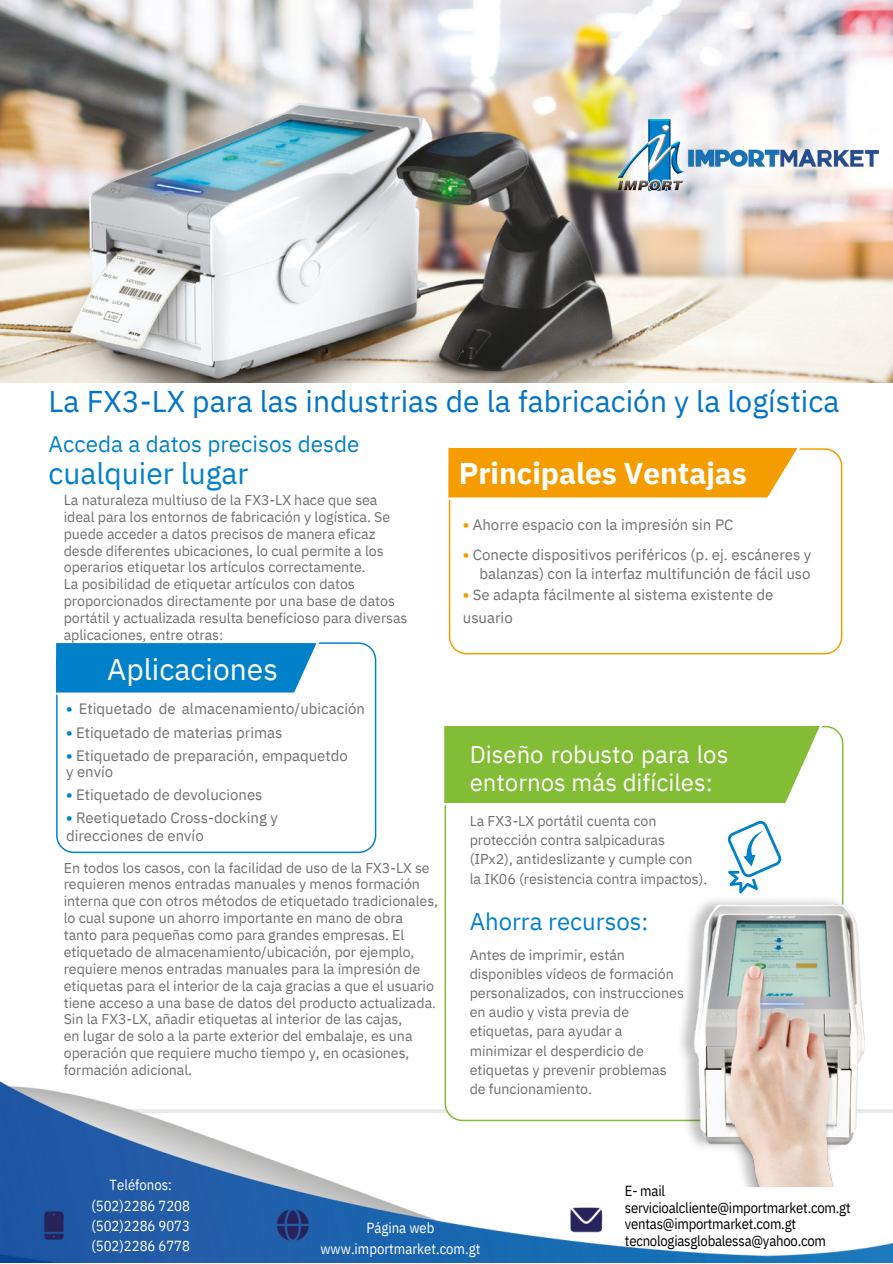
<style>
.page{position:relative;width:893px;height:1264px;background:#fff}
.page>*{position:absolute;margin:0;border:0;box-sizing:border-box;transform-origin:0 0}
.t1{font:30px "IBM Plex Sans";color:#0074c8}
.t2{font:700 30px "IBM Plex Sans";color:#fff}
.t3{font:30px "IBM Plex Sans";color:#0081c9}
.t4{font:30px "IBM Plex Sans";color:#fff}
.t5{font:24px/28px "IBM Plex Sans";color:#fff}
.t6{font:24px "IBM Plex Sans";color:#0081c9}
.t7{font:22.5px "IBM Plex Sans";color:#0081c9}
.t8{font:15px "IBM Plex Sans";color:#706f6f}
.t9{font:14.55px "IBM Plex Sans Cond";letter-spacing:-.015em;color:#000}
.t10{font:14.55px "IBM Plex Sans Cond";color:#fff}
.t11{font:14.25px/16.8px "IBM Plex Sans";letter-spacing:-.005em;color:#706f6f}
.s1{font-weight:700;color:#0081c9}
.s2{font-weight:700;color:#f59c00}
</style>
<div class="page">
<img style="left:0;top:0;width:892px;height:382px">
<svg style="left:56px;top:642px;width:320px;height:211px"></svg>
<svg style="left:56px;top:642px;width:264px;height:52px;background:#188dce"></svg>
<svg style="left:449px;top:448px;width:393px;height:206px"></svg>
<svg style="left:448px;top:447px;width:353px;height:52px;background:#f5a519"></svg>
<svg style="left:444px;top:726px;width:399px;height:349px"></svg>
<svg style="left:726px;top:820px;width:55px;height:51px"></svg>
<svg style="left:444px;top:725px;width:379px;height:80px;background:#8ec147"></svg>
<img style="left:678px;top:871px;width:187px;height:204px">
<img style="left:0;top:1075px;width:892px;height:187px">
<img style="left:613px;top:120px;width:265px;height:72px">
<p class="t1" style="left:49px;top:381px;width:792px">La FX3-LX para las industrias de la fabricación y la logística</p>
<p class="t7" style="left:49px;top:429px;width:312px">Acceda a datos precisos desde</p>
<p class="t3" style="left:49px;top:453px;width:201px">cualquier lugar</p>
<p class="t2" style="left:459px;top:453px;width:289px">Principales Ventajas</p>
<p class="t11" style="left:64px;top:491px;width:315px">La naturaleza multiuso de la FX3-LX hace que sea</p>
<p class="t11" style="left:64px;top:508px;width:328px">ideal para los entornos de fabricación y logística. Se puede acceder a datos precisos de manera eficaz desde diferentes ubicaciones, lo cual permite a los operarios etiquetar los artículos correctamente.</p>
<p class="t11" style="left:64px;top:575px;width:345px">La posibilidad de etiquetar artículos con datos proporcionados directamente por una base de datos portátil y actualizada resulta beneficioso para diversas aplicaciones, entre otras:</p>
<p class="t4" style="left:107px;top:649px;width:172px">Aplicaciones</p>
<p class="t8" style="left:66px;top:698px;width:300px"><span class="s1">•</span> Etiquetado de almacenamiento/ubicación</p>
<p class="t8" style="left:66px;top:722px;width:218px"><span class="s1">•</span> Etiquetado de materias primas</p>
<p class="t8" style="left:66px;top:746px;width:283px"><span class="s1">•</span> Etiquetado de preparación, empaquetdo</p>
<p class="t8" style="left:66px;top:761px;width:49px">y envío</p>
<p class="t8" style="left:66px;top:784px;width:198px"><span class="s1">•</span> Etiquetado de devoluciones</p>
<p class="t8" style="left:66px;top:807px;width:213px"><span class="s1">•</span> Reetiquetado Cross-docking y</p>
<p class="t8" style="left:66px;top:825px;width:139px">direcciones de envío</p>
<p class="t11" style="left:64px;top:858px;width:376px">En todos los casos, con la facilidad de uso de la FX3-LX se requieren menos entradas manuales y menos formación interna que con otros métodos de etiquetado tradicionales, lo cual supone un ahorro importante en mano de obra</p>
<p class="t11" style="left:64px;top:926px;width:374px">tanto para pequeñas como para grandes empresas. El etiquetado de almacenamiento/ubicación, por ejemplo, requiere menos entradas manuales para la impresión de etiquetas para el interior de la caja gracias a que el usuario tiene acceso a una base de datos del producto actualizada.<br>Sin la FX3-LX, añadir etiquetas al interior de las cajas,</p>
<p class="t11" style="left:64px;top:1027px;width:350px">en lugar de solo a la parte exterior del embalaje, es una operación que requiere mucho tiempo y, en ocasiones, formación adicional.</p>
<p class="t8" style="left:463px;top:514px;width:272px"><span class="s2">•</span> Ahorre espacio con la impresión sin PC</p>
<p class="t8" style="left:463px;top:544px;width:350px"><span class="s2">•</span> Conecte dispositivos periféricos (p. ej. escáneres y</p>
<p class="t8" style="left:479px;top:563px;width:332px">balanzas) con la interfaz multifunción de fácil uso</p>
<p class="t8" style="left:463px;top:585px;width:312px"><span class="s2">•</span> Se adapta fácilmente al sistema existente de</p>
<p class="t8" style="left:463px;top:607px;width:51px">usuario</p>
<p class="t5" style="left:469px;top:739px;width:260px">Diseño robusto para los entornos más difíciles:</p>
<p class="t11" style="left:469px;top:811px;width:197px;line-height:19px">La FX3-LX portátil cuenta con protección contra salpicaduras</p>
<p class="t11" style="left:469px;top:850px;width:224px">(IPx2), antideslizante y cumple con</p>
<p class="t11" style="left:469px;top:869px;width:239px">la IK06 (resistencia contra impactos).</p>
<p class="t6" style="left:469px;top:905px;width:180px">Ahorra recursos:</p>
<p class="t11" style="left:469px;top:945px;width:216px;line-height:19px">Antes de imprimir, están disponibles vídeos de formación personalizados, con instrucciones en audio y vista previa de etiquetas, para ayudar a</p>
<p class="t11" style="left:469px;top:1040px;width:198px;line-height:19px">minimizar el desperdicio de etiquetas y prevenir problemas de funcionamiento.</p>
<p class="t10" style="left:110px;top:1175px;width:64px">Teléfonos:</p>
<p class="t10" style="left:91px;top:1195px;width:100px">(502)2286 7208</p>
<p class="t10" style="left:91px;top:1215px;width:100px">(502)2286 9073</p>
<p class="t10" style="left:91px;top:1235px;width:100px">(502)2286 6778</p>
<p class="t10" style="left:366px;top:1218px;width:69px">Página web</p>
<p class="t10" style="left:320px;top:1238px;width:161px">www.importmarket.com.gt</p>
<p class="t9" style="left:625px;top:1180px;width:42px">E- mail</p>
<p class="t9" style="left:625px;top:1197px;width:227px">servicioalcliente@importmarket.com.gt</p>
<p class="t9" style="left:625px;top:1214px;width:173px">ventas@importmarket.com.gt</p>
<p class="t9" style="left:625px;top:1231px;width:203px">tecnologiasglobalessa@yahoo.com</p>
</div>
